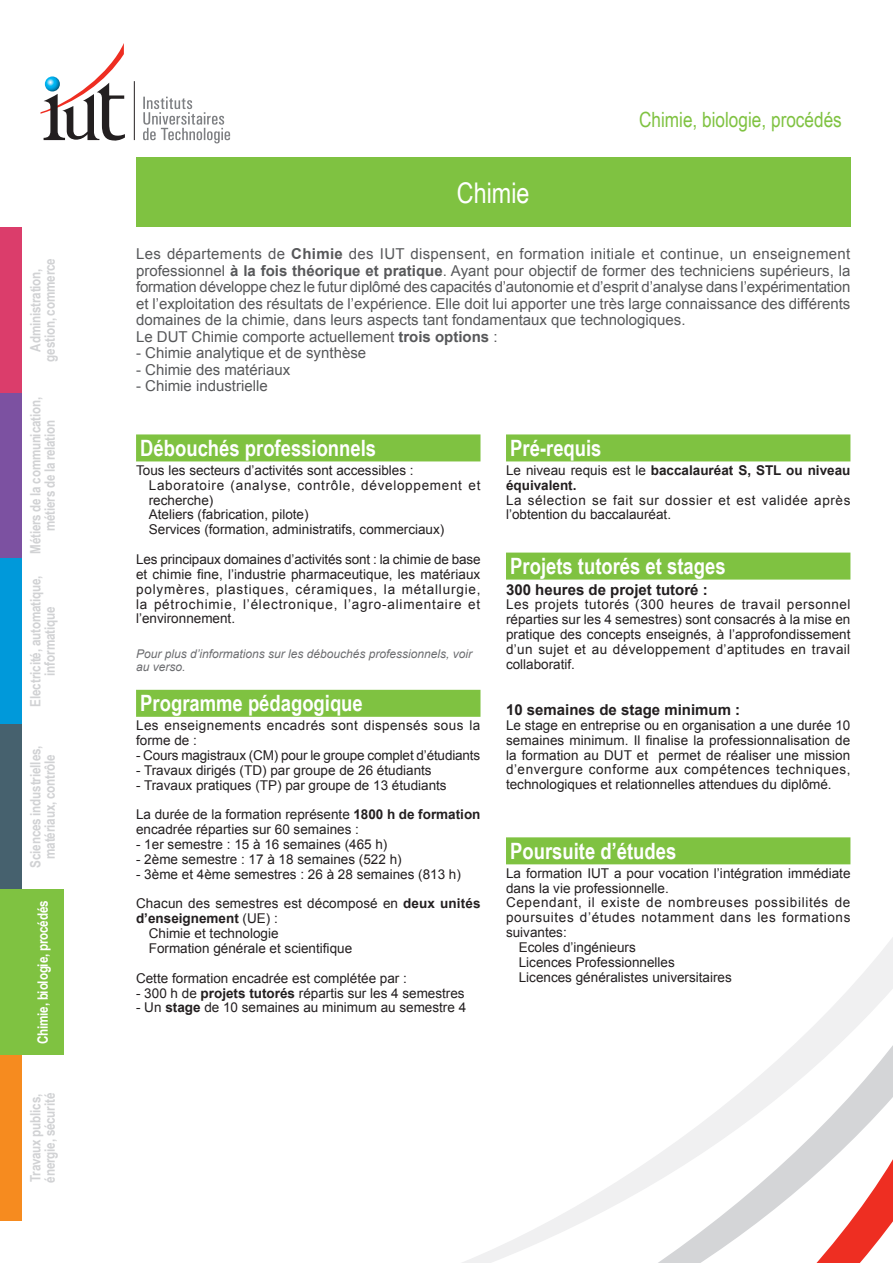
<style>
.page{position:relative;width:893px;height:1263px;background:#fff}
.page>*{position:absolute;margin:0;border:0;box-sizing:border-box;transform-origin:0 0}
.Nom_DUT{font:28.5px "Arial Narrow";color:#fff}
.Titre_1{font:700 22.5px "Arial Narrow";color:#fff}
.Famille_Spécialités{font:21px "Arial Narrow";color:#7fc241}
.Descriptif_DUT{font:15px/16.5px "Arial";color:#57585a;text-align:justify}
.Sous-titre_1{font:700 15px "Arial";color:#231f20}
.Spécialité_Off{font:700 14.25px/14.2px "Arial Narrow";letter-spacing:-.01em;color:#d1d2d4;text-align:center}
.Spécialité_Off-2{font:700 14.25px "Arial Narrow";letter-spacing:-.01em;color:#fff}
.Texte_courant{font:13.5px/14.9px "Arial";color:#231f20;text-align:justify}
.Texte_courant-2{font:13.5px/14.9px "Arial";letter-spacing:.045em;color:#231f20}
.Texte_courant-3{font:700 13.5px/14.9px "Arial";color:#231f20}
.Texte_courant-4{font:13.5px/14.9px "Arial";letter-spacing:.05em;color:#231f20}
.Texte_courant-5{font:13.5px/14.9px "Arial";letter-spacing:.03em;color:#231f20}
.Mention_italique{font:italic 12px/13.2px "Arial";color:#6c6d70}
.s1{font-weight:700}
.s2{font-weight:400}
</style>
<div class="page">
<svg style="left:462px;top:837px;width:431px;height:426px"></svg>
<div style="left:136px;top:157px;width:714px;height:70px;background:#7fc241"></div>
<hr style="left:134px;top:81px;width:1px;height:59px;background:#231f20">
<svg style="left:143px;top:97px;width:87px;height:46px"></svg>
<svg style="left:41px;top:43px;width:84px;height:98px"></svg>
<div style="left:136px;top:434px;width:344px;height:27px;background:#7fc241"></div>
<div style="left:136px;top:690px;width:344px;height:27px;background:#7fc241"></div>
<div style="left:506px;top:434px;width:344px;height:27px;background:#7fc241"></div>
<div style="left:506px;top:553px;width:344px;height:27px;background:#7fc241"></div>
<div style="left:506px;top:837px;width:344px;height:27px;background:#7fc241"></div>
<div style="left:0;top:227px;width:21px;height:166px;background:#db3d6b"></div>
<div style="left:0;top:393px;width:21px;height:165px;background:#7c51a1"></div>
<div style="left:0;top:558px;width:21px;height:166px;background:#0099da"></div>
<div style="left:0;top:724px;width:21px;height:165px;background:#46616e"></div>
<div style="left:0;top:889px;width:21px;height:166px;background:#7fc241"></div>
<div style="left:0;top:1055px;width:21px;height:165px;background:#f68b1f"></div>
<div style="left:21px;top:889px;width:43px;height:166px;background:#7fc241"></div>
<p class="Spécialité_Off" style="left:28px;top:362px;width:105px;rotate:-90deg">Administration, gestion, commerce</p>
<p class="Spécialité_Off" style="left:28px;top:554px;width:158px;rotate:-90deg">Métiers de la communication,</p>
<p class="Spécialité_Off" style="left:42px;top:531px;width:113px;rotate:-90deg">métiers de la relation</p>
<p class="Spécialité_Off" style="left:28px;top:706px;width:132px;rotate:-90deg">Electricité, automatique, informatique</p>
<p class="Spécialité_Off" style="left:28px;top:868px;width:124px;rotate:-90deg">Sciences industrielles, matériaux, contrôle</p>
<p class="Spécialité_Off-2" style="left:32px;top:1044px;width:145px;rotate:-90deg">Chimie, biologie, procédés</p>
<p class="Spécialité_Off" style="left:28px;top:1182px;width:91px;text-align:left;rotate:-90deg">Travaux publics, énergie, sécurité</p>
<p class="Nom_DUT" style="left:457px;top:172px;width:74px">Chimie</p>
<p class="Famille_Spécialités" style="left:639px;top:104px;width:204px">Chimie, biologie, procédés</p>
<p class="Descriptif_DUT" style="left:136px;top:246px;width:716px">Les départements de <span class="s1">Chimie</span> des IUT dispensent, en formation initiale et continue, un enseignement professionnel <span class="s1">à la fois théorique et pratique</span>. Ayant pour objectif de former des techniciens supérieurs, la formation développe chez le futur diplômé des capacités d’autonomie et d’esprit d’analyse dans l’expérimentation et l’exploitation des résultats de l’expérience. Elle doit lui apporter une très large connaissance des différents domaines de la chimie, dans leurs aspects tant fondamentaux que technologiques.</p>
<p class="Descriptif_DUT" style="left:136px;top:329px;width:363px">Le DUT Chimie comporte actuellement <span class="s1">trois options</span> :</p>
<p class="Descriptif_DUT" style="left:136px;top:345px;width:232px">- Chimie analytique et de synthèse</p>
<p class="Descriptif_DUT" style="left:136px;top:362px;width:156px">- Chimie des matériaux</p>
<p class="Descriptif_DUT" style="left:136px;top:378px;width:133px">- Chimie industrielle</p>
<p class="Titre_1" style="left:140px;top:431px;width:237px">Débouchés professionnels</p>
<p class="Texte_courant" style="left:136px;top:463px;width:279px">Tous les secteurs d’activités sont accessibles :</p>
<p class="Texte_courant-4" style="left:149px;top:478px;width:333px">Laboratoire (analyse, contrôle, développement et recherche)</p>
<p class="Texte_courant" style="left:149px;top:507px;width:161px">Ateliers (fabrication, pilote)</p>
<p class="Texte_courant" style="left:149px;top:522px;width:297px">Services (formation, administratifs, commerciaux)</p>
<p class="Texte_courant" style="left:136px;top:552px;width:346px">Les principaux domaines d’activités sont : la chimie de base et chimie fine, l’industrie pharmaceutique, les matériaux polymères, plastiques, céramiques, la métallurgie, la pétrochimie, l’électronique, l’agro-alimentaire et l’environnement.</p>
<p class="Mention_italique" style="left:136px;top:648px;width:338px">Pour plus d’informations sur les débouchés professionnels, voir au verso.</p>
<p class="Titre_1" style="left:140px;top:686px;width:224px">Programme pédagogique</p>
<p class="Texte_courant-5" style="left:136px;top:718px;width:346px">Les enseignements encadrés sont dispensés sous la forme de :</p>
<p class="Texte_courant" style="left:136px;top:748px;width:346px">- Cours magistraux (CM) pour le groupe complet d’étudiants</p>
<p class="Texte_courant" style="left:136px;top:763px;width:297px">- Travaux dirigés (TD) par groupe de 26 étudiants</p>
<p class="Texte_courant" style="left:136px;top:777px;width:312px">- Travaux pratiques (TP) par groupe de 13 étudiants</p>
<p class="Texte_courant" style="left:136px;top:807px;width:346px">La durée de la formation représente <span class="s1">1800 h de formation </span>encadrée réparties sur 60 semaines :</p>
<p class="Texte_courant" style="left:136px;top:837px;width:253px">- 1er semestre : 15 à 16 semaines (465 h)</p>
<p class="Texte_courant" style="left:136px;top:852px;width:267px">- 2ème semestre : 17 à 18 semaines (522 h)</p>
<p class="Texte_courant" style="left:136px;top:867px;width:326px">- 3ème et 4ème semestres : 26 à 28 semaines (813 h)</p>
<p class="Texte_courant" style="left:136px;top:896px;width:346px">Chacun des semestres est décomposé en <span class="s1">deux unités d’enseignement</span> (UE) :</p>
<p class="Texte_courant" style="left:149px;top:926px;width:131px">Chimie et technologie</p>
<p class="Texte_courant" style="left:149px;top:941px;width:205px">Formation générale et scientifique</p>
<p class="Texte_courant" style="left:136px;top:971px;width:272px">Cette formation encadrée est complétée par :</p>
<p class="Texte_courant" style="left:136px;top:985px;width:330px">- 300 h de <span class="s1">projets tutorés</span> répartis sur les 4 semestres</p>
<p class="Texte_courant" style="left:136px;top:1000px;width:332px">- Un <span class="s1">stage</span> de 10 semaines au minimum au semestre 4</p>
<p class="Titre_1" style="left:510px;top:431px;width:93px">Pré-requis</p>
<p class="Texte_courant-3" style="left:506px;top:463px;width:346px"><span class="s2">Le niveau requis est le</span> baccalauréat S, STL ou niveau équivalent.</p>
<p class="Texte_courant-2" style="left:506px;top:492px;width:346px">La sélection se fait sur dossier et est validée après l’obtention du baccalauréat.</p>
<p class="Titre_1" style="left:510px;top:549px;width:217px">Projets tutorés et stages</p>
<p class="Sous-titre_1" style="left:506px;top:579px;width:203px">300 heures de projet tutoré :</p>
<p class="Texte_courant" style="left:506px;top:597px;width:346px">Les projets tutorés (300 heures de travail personnel réparties sur les 4 semestres) sont consacrés à la mise en pratique des concepts enseignés, à l’approfondissement d’un sujet et au développement d’aptitudes en travail collaboratif.</p>
<p class="Sous-titre_1" style="left:506px;top:700px;width:236px">10 semaines de stage minimum :</p>
<p class="Texte_courant" style="left:506px;top:718px;width:346px">Le stage en entreprise ou en organisation a une durée 10 semaines minimum. Il finalise la professionnalisation de la formation au DUT et permet de réaliser une mission d’envergure conforme aux compétences techniques, technologiques et relationnelles attendues du diplômé.</p>
<p class="Titre_1" style="left:510px;top:834px;width:168px">Poursuite d’études</p>
<p class="Texte_courant" style="left:506px;top:866px;width:346px">La formation IUT a pour vocation l’intégration immédiate dans la vie professionnelle.</p>
<p class="Texte_courant" style="left:506px;top:895px;width:346px">Cependant, il existe de nombreuses possibilités de poursuites d’études notamment dans les formations suivantes:</p>
<p class="Texte_courant" style="left:519px;top:940px;width:119px">Ecoles d’ingénieurs</p>
<p class="Texte_courant" style="left:519px;top:955px;width:158px">Licences Professionnelles</p>
<p class="Texte_courant" style="left:519px;top:970px;width:215px">Licences généralistes universitaires</p>
</div>
